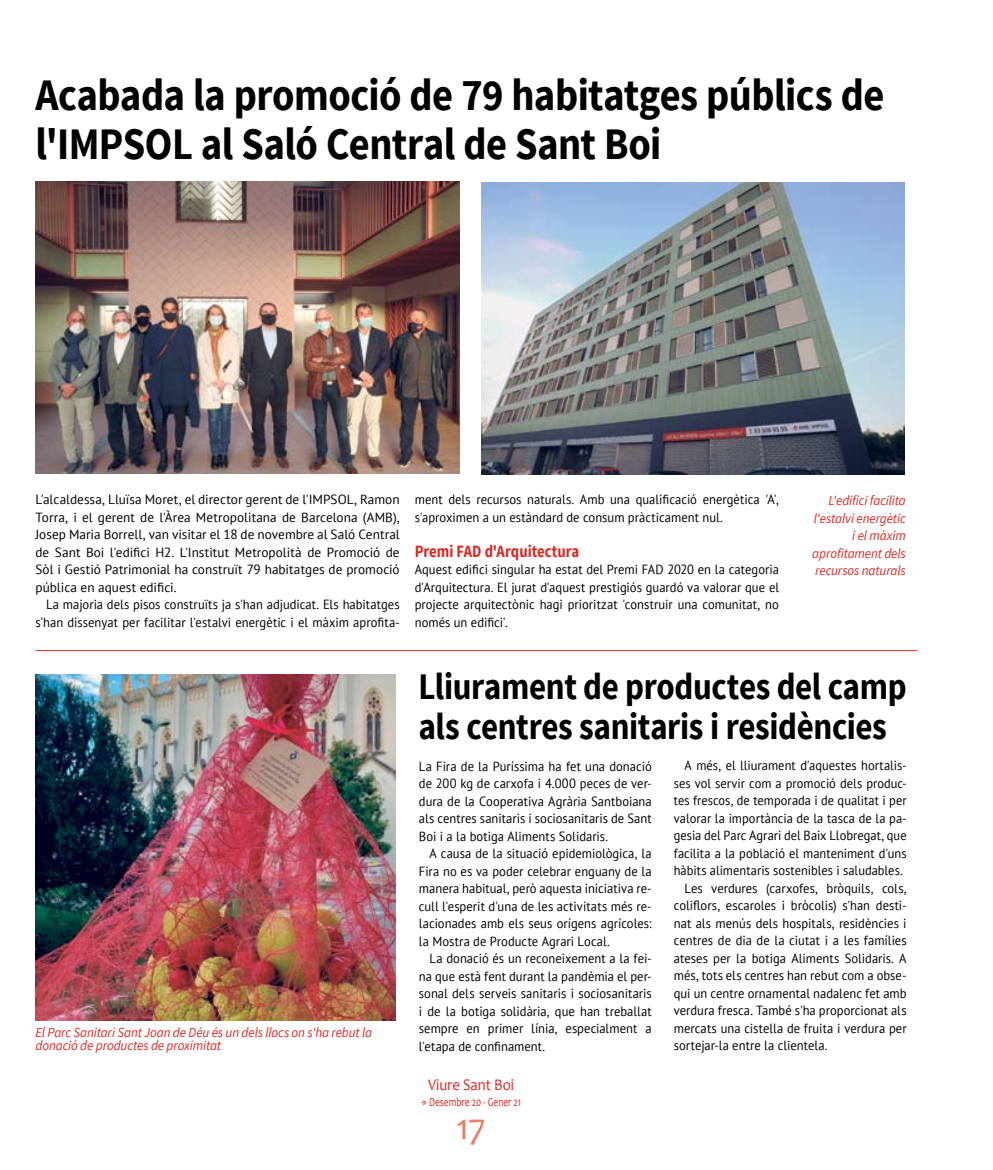
<style>
.page{position:relative;width:993px;height:1170px;background:#fff}
.page>*{position:absolute;margin:0;border:0;box-sizing:border-box;transform-origin:0 0}
.t1{font:700 45px/48.8px "Source Sans Pro";letter-spacing:-.015em;color:#000;scale:.9 1}
.t2{font:700 37.5px/40px "Source Sans Pro";letter-spacing:-.01em;color:#000;scale:.88 1}
.t3{font:37.5px "Candara";color:#e97c62}
.t4{font:700 17.25px "Source Sans Pro";color:#da2824;scale:.85 1}
.t5{font:16.25px "Candara";color:#da2824;scale:.9 1}
.t6{font:italic 13.75px/17.5px "Source Sans Pro";letter-spacing:-.01em;color:#da2824;scale:.95 1}
.t7{font:13.25px/17.5px "PT Sans";color:#000;text-align:justify;scale:.95 1}
.t8{font:13.25px/17.5px "PT Sans";color:#000;text-align:justify}
.t9{font:13.25px "PT Sans";color:#000;scale:.94 1}
.t10{font:12.5px "Candara";color:#da2824;scale:.75 1}
</style>
<div class="page">
<img style="left:35px;top:674px;width:361px;height:345px">
<hr style="left:35px;top:650px;width:882px;height:1px;background:#da2824">
<img style="left:35px;top:182px;width:424px;height:291px">
<img style="left:481px;top:182px;width:423px;height:292px">
<h1 class="t1" style="left:35px;top:72px;width:944px">Acabada la promoció de 79 habitatges públics de l'IMPSOL al Saló Central de Sant Boi</h1>
<p class="t8" style="left:35px;top:490px;width:365px">L'alcaldessa, Lluïsa Moret, el director gerent de l'IMPSOL, Ramon Torra, i el gerent de l'Àrea Metropolitana de Barcelona (AMB), Josep Maria Borrell, van visitar el 18 de novembre al Saló Central de Sant Boi l'edifici H2. L'Institut Metropolità de Promoció de Sòl i Gestió Patrimonial ha construït 79 habitatges de promoció pública en aquest edifici.</p>
<p class="t7" style="left:35px;top:595px;width:385px;text-align:right">La majoria dels pisos construïts ja s'han adjudicat. Els habitatges s'han dissenyat per facilitar l'estalvi energètic i el màxim aprofita-</p>
<p class="t7" style="left:414px;top:490px;width:385px">ment dels recursos naturals. Amb una qualificació energètica 'A', s'aproximen a un estàndard de consum pràcticament nul.</p>
<h3 class="t4" style="left:414px;top:539px;width:195px">Premi FAD d'Arquitectura</h3>
<p class="t7" style="left:414px;top:560px;width:385px">Aquest edifici singular ha estat del Premi FAD 2020 en la categoria d'Arquitectura. El jurat d'aquest prestigiós guardó va valorar que el projecte arquitectònic hagi prioritzat 'construir una comunitat, no només un edifici'.</p>
<p class="t6" style="left:812px;top:491px;width:100px;text-align:right">L'edifici facilita l'estalvi energètic i el màxim aprofitament dels recursos naturals</p>
<p class="t6" style="left:35px;top:1024px;width:356px;line-height:13.8px">El Parc Sanitari Sant Joan de Déu és un dels llocs on s'ha rebut la donació de productes de proximitat</p>
<h2 class="t2" style="left:418px;top:667px;width:556px">Lliurament de productes del camp als centres sanitaris i residències</h2>
<p class="t7" style="left:419px;top:757px;width:246px">La Fira de la Puríssima ha fet una donació de 200 kg de carxofa i 4.000 peces de ver&shy;dura de la Cooperativa Agrària Santboiana als centres sanitaris i sociosanitaris de Sant Boi i a la botiga Aliments Solidaris.</p>
<p class="t7" style="left:419px;top:844px;width:246px;text-indent:11px">A causa de la situació epidemiològica, la Fira no es va poder celebrar enguany de la manera habitual, però aquesta iniciativa re&shy;cull l'esperit d'una de les activitats més re&shy;lacionades amb els seus orígens agrícoles: la Mostra de Producte Agrari Local.</p>
<p class="t7" style="left:419px;top:949px;width:246px;text-indent:11px">La donació és un reconeixement a la fei&shy;na que està fent durant la pandèmia el per&shy;sonal dels serveis sanitaris i sociosanitaris i de la botiga solidària, que han treballat sempre en primer línia, especialment a l'etapa de confinament.</p>
<p class="t9" style="left:684px;top:756px;width:238px">A més, el lliurament d'aquestes hortalis-</p>
<p class="t9" style="left:673px;top:774px;width:249px">ses vol servir com a promoció dels produc-</p>
<p class="t9" style="left:673px;top:791px;width:249px">tes frescos, de temporada i de qualitat i per</p>
<p class="t9" style="left:673px;top:809px;width:249px">valorar la importància de la tasca de la pa-</p>
<p class="t9" style="left:673px;top:826px;width:249px">gesia del Parc Agrari del Baix Llobregat, que</p>
<p class="t9" style="left:673px;top:844px;width:249px">facilita a la població el manteniment d'uns</p>
<p class="t9" style="left:673px;top:861px;width:245px">hàbits alimentaris sostenibles i saludables.</p>
<p class="t7" style="left:684px;top:878px;width:235px">Les verdures (carxofes, bròquils, cols,</p>
<p class="t7" style="left:673px;top:896px;width:246px">coliflors, escaroles i bròcolis) s'han desti-</p>
<p class="t7" style="left:673px;top:913px;width:246px">nat als menús dels hospitals, residències i</p>
<p class="t7" style="left:673px;top:931px;width:246px">centres de dia de la ciutat i a les famílies</p>
<p class="t7" style="left:673px;top:948px;width:246px">ateses per la botiga Aliments Solidaris. A</p>
<p class="t7" style="left:673px;top:966px;width:246px">més, tots els centres han rebut com a obse-</p>
<p class="t7" style="left:673px;top:983px;width:246px">qui un centre ornamental nadalenc fet amb</p>
<p class="t7" style="left:673px;top:1001px;width:246px">verdura fresca. També s'ha proporcionat als</p>
<p class="t7" style="left:673px;top:1018px;width:246px">mercats una cistella de fruita i verdura per</p>
<p class="t7" style="left:673px;top:1036px;width:163px">sortejar-la entre la clientela.</p>
<p class="t5" style="left:428px;top:1073px;width:97px">Viure Sant Boi</p>
<p class="t10" style="left:429px;top:1094px;width:124px">Desembre 20 - Gener 21</p>
<h2 class="t3" style="left:456px;top:1102px;width:31px">17</h2>
</div>
